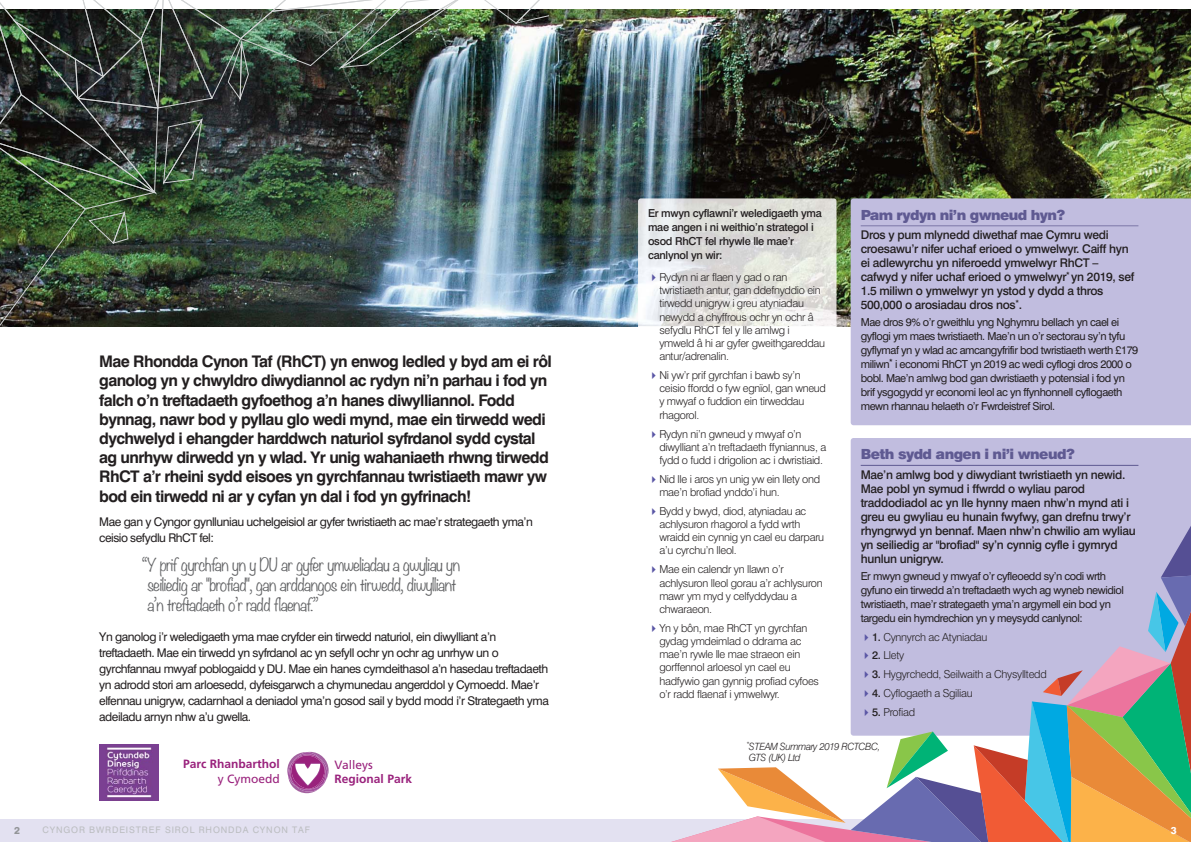
<style>
.page{position:relative;width:1191px;height:842px;background:#fff}
.page>*{position:absolute;margin:0;border:0;box-sizing:border-box;transform-origin:0 0}
.t1{font:700 16px/19.2px "Swiss 721 BT";letter-spacing:-.04em;color:#231f20}
.t2{font:300 16px/20px "Noteworthy";letter-spacing:-.04em;color:#636466}
.t3{font:900 14px "Swiss 721 BT";letter-spacing:-.04em;color:#5f5a92}
.t4{font:12px/16px "Swiss 721 BT";letter-spacing:-.04em;color:#231f20}
.t5{font:500 12px/14px "Swiss 721 BT";letter-spacing:-.025em;color:#231f20}
.t6{font:700 12px "Frutiger LT Std";color:#99217c}
.t7{font:12px "Frutiger LT Std";color:#99217c}
.t8{font:300 11px/13.2px "Swiss 721 BT";letter-spacing:-.025em;color:#231f20}
.t9{font:11px/14px "Swiss 721 BT";letter-spacing:-.04em;color:#231f20}
.t10{font:500 11px/14px "Swiss 721 BT";letter-spacing:-.025em;color:#231f20}
.t11{font:italic 300 10px/11px "Swiss 721 BT";letter-spacing:-.04em;color:#231f20}
.t12{font:800 10px "Swiss 721 BT";color:#939598}
.t13{font:800 10px "Swiss 721 BT";color:#fff}
.t14{font:9px "Swiss 721 BT";letter-spacing:.1em;color:#bbbdc0}
.s1{color:#5a56a5}
.s2{font-weight:500}
</style>
<div class="page">
<img style="left:548px;top:9px;width:643px;height:317px">
<div style="left:0;top:819px;width:1191px;height:23px;background:#e3e1f1"></div>
<img style="left:638px;top:198px;width:198px;height:3px">
<div style="left:850px;top:198px;width:341px;height:227px;background:#c1bddf"></div>
<hr style="left:860px;top:225px;width:278px;height:1px;background:#7c77a7">
<div style="left:850px;top:438px;width:341px;height:63px;background:#c1bddf"></div>
<hr style="left:860px;top:465px;width:278px;height:1px;background:#5f5a92">
<img style="left:0;top:0;width:548px;height:327px">
<svg style="left:671px;top:501px;width:520px;height:341px"></svg>
<svg style="left:287px;top:752px;width:41px;height:41px"></svg>
<img style="left:99px;top:744px;width:60px;height:57px">
<p class="t1" style="left:99px;top:353px;width:454px">Mae Rhondda Cynon Taf (RhCT) yn enwog ledled y byd am ei rôl ganolog yn y chwyldro diwydiannol ac rydyn ni’n parhau i fod yn falch o’n treftadaeth gyfoethog a’n hanes diwylliannol. Fodd bynnag, nawr bod y pyllau glo wedi mynd, mae ein tirwedd wedi dychwelyd i ehangder harddwch naturiol syfrdanol sydd cystal ag unrhyw dirwedd yn y wlad. Yr unig wahaniaeth rhwng tirwedd RhCT a’r rheini sydd eisoes yn gyrchfannau twristiaeth mawr yw bod ein tirwedd ni ar y cyfan yn dal i fod yn gyfrinach!</p>
<p class="t4" style="left:99px;top:515px;width:435px">Mae gan y Cyngor gynlluniau uchelgeisiol ar gyfer twristiaeth ac mae’r strategaeth yma’n ceisio sefydlu RhCT fel:</p>
<h1 class="t2" style="left:147px;top:556px;width:314px;text-indent:-5px">“Y prif gyrchfan yn y DU ar gyfer ymweliadau a gwyliau yn seiliedig ar "brofiad", gan arddangos ein tirwedd, diwylliant a’n treftadaeth o’r radd flaenaf.”</h1>
<p class="t4" style="left:99px;top:630px;width:451px">Yn ganolog i’r weledigaeth yma mae cryfder ein tirwedd naturiol, ein diwylliant a’n treftadaeth. Mae ein tirwedd yn syfrdanol ac yn sefyll ochr yn ochr ag unrhyw un o gyrchfannau mwyaf poblogaidd y DU. Mae ein hanes cymdeithasol a’n hasedau treftadaeth yn adrodd stori am arloesedd, dyfeisgarwch a chymunedau angerddol y Cymoedd. Mae’r elfennau unigryw, cadarnhaol a deniadol yma’n gosod sail y bydd modd i’r Strategaeth yma adeiladu arnyn nhw a’u gwella.</p>
<p class="t6" style="left:183px;top:757px;width:98px">Parc Rhanbarthol</p>
<p class="t7" style="left:218px;top:772px;width:64px">y Cymoedd</p>
<p class="t12" style="left:14px;top:826px;width:7px">2</p>
<p class="t14" style="left:43px;top:827px;width:269px">CYNGOR BWRDEISTREF SIROL RHONDDA CYNON TAF</p>
<p class="t7" style="left:335px;top:757px;width:40px">Valleys</p>
<p class="t6" style="left:335px;top:772px;width:79px">Regional Park</p>
<p class="t10" style="left:648px;top:207px;width:175px">Er mwyn cyflawni’r weledigaeth yma mae angen i ni weithio’n strategol i osod RhCT fel rhywle lle mae’r canlynol yn wir:</p>
<p class="t8" style="left:659px;top:272px;width:167px;text-indent:-11px"><span class="s1">✔</span>Rydyn ni ar flaen y gad o ran twristiaeth antur, gan ddefnyddio ein tirwedd unigryw i greu atyniadau newydd a chyffrous ochr yn ochr â sefydlu RhCT fel y lle amlwg i ymweld â hi ar gyfer gweithgareddau antur/adrenalin.</p>
<p class="t8" style="left:659px;top:370px;width:168px;text-indent:-11px"><span class="s1">✔</span>Ni yw’r prif gyrchfan i bawb sy’n ceisio ffordd o fyw egnïol, gan wneud y mwyaf o fuddion ein tirweddau rhagorol.</p>
<p class="t8" style="left:659px;top:428px;width:168px;text-indent:-11px"><span class="s1">✔</span>Rydyn ni’n gwneud y mwyaf o’n diwylliant a’n treftadaeth ffyniannus, a fydd o fudd i drigolion ac i dwristiaid.</p>
<p class="t8" style="left:659px;top:473px;width:162px;text-indent:-11px"><span class="s1">✔</span>Nid lle i aros yn unig yw ein llety ond mae’n brofiad ynddo’i hun.</p>
<p class="t8" style="left:659px;top:505px;width:166px;text-indent:-11px"><span class="s1">✔</span>Bydd y bwyd, diod, atyniadau ac achlysuron rhagorol a fydd wrth wraidd ein cynnig yn cael eu darparu a’u cyrchu’n lleol.</p>
<p class="t8" style="left:659px;top:564px;width:165px;text-indent:-11px"><span class="s1">✔</span>Mae ein calendr yn llawn o’r achlysuron lleol gorau a’r achlysuron mawr ym myd y celfyddydau a chwaraeon.</p>
<p class="t8" style="left:659px;top:622px;width:161px;text-indent:-11px"><span class="s1">✔</span>Yn y bôn, mae RhCT yn gyrchfan gydag ymdeimlad o ddrama ac mae’n rywle lle mae straeon ein gorffennol arloesol yn cael eu hadfywio gan gynnig profiad cyfoes o’r radd flaenaf i ymwelwyr.</p>
<p class="t3" style="left:860px;top:210px;width:206px">Pam rydyn ni’n gwneud hyn?</p>
<p class="t5" style="left:860px;top:229px;width:275px">Dros y pum mlynedd diwethaf mae Cymru wedi croesawu’r nifer uchaf erioed o ymwelwyr. Caiff hyn ei adlewyrchu yn niferoedd ymwelwyr RhCT – cafwyd y nifer uchaf erioed o ymwelwyr<sup>*</sup> yn 2019, sef 1.5 miliwn o ymwelwyr yn ystod y dydd a thros 500,000 o arosiadau dros nos<sup>*</sup>.</p>
<p class="t9" style="left:860px;top:316px;width:279px">Mae dros 9% o’r gweithlu yng Nghymru bellach yn cael ei gyflogi ym maes twristiaeth. Mae’n un o’r sectorau sy’n tyfu gyflymaf yn y wlad ac amcangyfrifir bod twristiaeth werth £179 miliwn<sup>*</sup> i economi RhCT yn 2019 ac wedi cyflogi dros 2000 o bobl. Mae’n amlwg bod gan dwristiaeth y potensial i fod yn brif ysgogydd yr economi leol ac yn ffynhonnell cyflogaeth mewn rhannau helaeth o’r Fwrdeistref Sirol.</p>
<p class="t3" style="left:860px;top:449px;width:215px">Beth sydd angen i ni’i wneud?</p>
<p class="t5" style="left:860px;top:469px;width:276px">Mae’n amlwg bod y diwydiant twristiaeth yn newid.<br>Mae pobl yn symud i ffwrdd o wyliau parod traddodiadol ac yn lle hynny maen nhw’n mynd ati i greu eu gwyliau eu hunain fwyfwy, gan drefnu trwy’r rhyngrwyd yn bennaf. Maen nhw’n chwilio am wyliau yn seiliedig ar "brofiad" sy’n cynnig cyfle i gymryd hunlun unigryw.</p>
<p class="t9" style="left:860px;top:570px;width:265px">Er mwyn gwneud y mwyaf o’r cyfleoedd sy’n codi wrth gyfuno ein tirwedd a’n treftadaeth wych ag wyneb newidiol twristiaeth, mae’r strategaeth yma’n argymell ein bod yn targedu ein hymdrechion yn y meysydd canlynol:</p>
<p class="t8" style="left:860px;top:631px;width:128px"><span class="s1">✔</span><span class="s2">1.</span> Cynnyrch ac Atyniadau</p>
<p class="t8" style="left:860px;top:650px;width:45px"><span class="s1">✔</span><span class="s2">2.</span> Llety</p>
<p class="t8" style="left:860px;top:669px;width:187px"><span class="s1">✔</span><span class="s2">3.</span> Hygyrchedd, Seilwaith a Chysylltedd</p>
<p class="t8" style="left:860px;top:688px;width:113px"><span class="s1">✔</span><span class="s2">4.</span> Cyflogaeth a Sgiliau</p>
<p class="t8" style="left:860px;top:707px;width:56px"><span class="s1">✔</span><span class="s2">5.</span> Profiad</p>
<p class="t11" style="left:746px;top:741px;width:136px"><sup>*</sup>STEAM Summary 2019 RCTCBC,<br>GTS (UK) Ltd</p>
<p class="t13" style="left:1170px;top:826px;width:7px">3</p>
</div>
